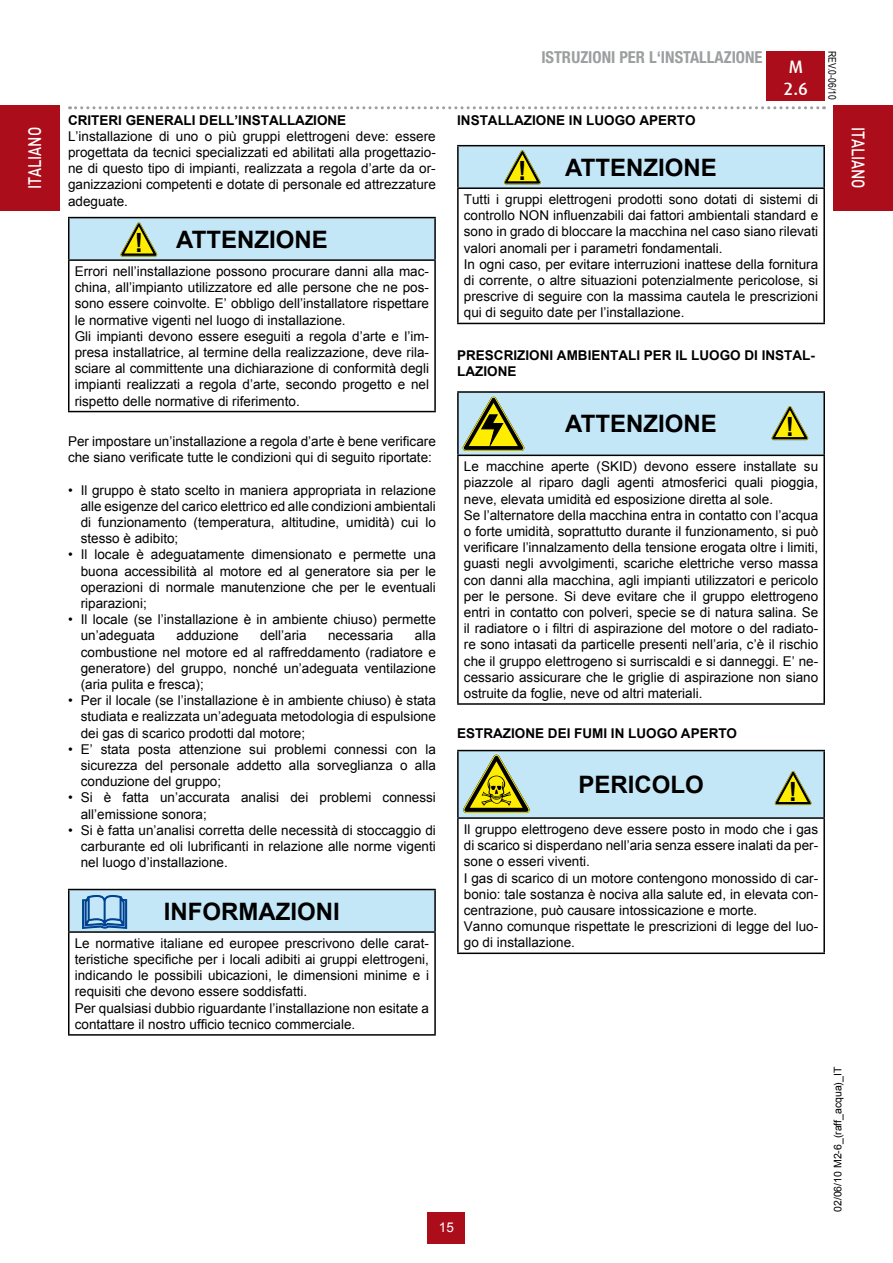
<style>
.page{position:relative;width:893px;height:1263px;background:#fff}
.page>*{position:absolute;margin:0;border:0;box-sizing:border-box;transform-origin:0 0}
.t1{font:700 26.55px "Arial";color:#000;scale:.95 1}
.t2{font:700 24px "Arial";color:#000}
.t3{font:500 18px "DIN Pro";color:#fff;scale:.8 1}
.t4{font:500 18px/21.6px "Dax";color:#fff}
.t5{font:700 condensed 16.5px "Helvetica Neue LTW1 G";color:#9c9e9f}
.t6{font:13.5px/16.2px "Arial";color:#000}
.t7{font:700 13.5px/16.2px "Arial";color:#000}
.t8{font:13.5px "Arial";color:#fff}
.t9{font:10.5px "Arial";color:#000}
.t10{font:10.5px "Arial Narrow";color:#000}
</style>
<div class="page">
<div style="left:767px;top:51px;width:58px;height:50px;background:#ac0d1a"></div>
<svg style="left:70px;top:106px;width:754px;height:3px"></svg>
<div style="left:428px;top:1212px;width:37px;height:31px;background:#ac0d1a"></div>
<div style="left:0;top:105px;width:60px;height:106px;background:#ac0d1a"></div>
<div style="left:833px;top:105px;width:60px;height:106px;background:#ac0d1a"></div>
<div style="left:69px;top:218px;width:366px;height:42px;background:#c4e7f8"></div>
<hr style="left:68px;top:217px;width:368px;height:1px;background:#000">
<hr style="left:68px;top:218px;width:1px;height:41px;background:#000">
<hr style="left:434px;top:218px;width:2px;height:41px;background:#000">
<hr style="left:68px;top:259px;width:368px;height:2px;background:#000">
<hr style="left:68px;top:261px;width:1px;height:150px;background:#000">
<hr style="left:434px;top:261px;width:2px;height:150px;background:#000">
<hr style="left:68px;top:411px;width:368px;height:1px;background:#000">
<div style="left:458px;top:146px;width:366px;height:42px;background:#c4e7f8"></div>
<hr style="left:457px;top:145px;width:368px;height:1px;background:#000">
<hr style="left:457px;top:146px;width:2px;height:41px;background:#000">
<hr style="left:823px;top:146px;width:2px;height:41px;background:#000">
<hr style="left:457px;top:187px;width:368px;height:2px;background:#000">
<hr style="left:457px;top:189px;width:2px;height:134px;background:#000">
<hr style="left:823px;top:189px;width:2px;height:134px;background:#000">
<hr style="left:457px;top:323px;width:368px;height:1px;background:#000">
<div style="left:69px;top:889px;width:366px;height:43px;background:#c4e7f8"></div>
<hr style="left:68px;top:889px;width:368px;height:1px;background:#000">
<hr style="left:68px;top:890px;width:1px;height:41px;background:#000">
<hr style="left:434px;top:890px;width:2px;height:41px;background:#000">
<hr style="left:68px;top:931px;width:368px;height:2px;background:#000">
<hr style="left:68px;top:933px;width:1px;height:101px;background:#000">
<hr style="left:434px;top:933px;width:2px;height:101px;background:#000">
<hr style="left:68px;top:1034px;width:368px;height:2px;background:#000">
<svg style="left:82px;top:895px;width:45px;height:34px"></svg>
<svg style="left:120px;top:222px;width:37px;height:34px"></svg>
<svg style="left:504px;top:150px;width:37px;height:34px"></svg>
<div style="left:458px;top:392px;width:366px;height:63px;background:#c4e7f8"></div>
<hr style="left:457px;top:391px;width:368px;height:2px;background:#000">
<hr style="left:457px;top:393px;width:2px;height:62px;background:#000">
<hr style="left:823px;top:393px;width:2px;height:62px;background:#000">
<hr style="left:457px;top:455px;width:368px;height:1px;background:#000">
<hr style="left:457px;top:456px;width:2px;height:247px;background:#000">
<hr style="left:823px;top:456px;width:2px;height:247px;background:#000">
<hr style="left:457px;top:703px;width:368px;height:2px;background:#000">
<svg style="left:463px;top:396px;width:61px;height:55px"></svg>
<svg style="left:771px;top:406px;width:37px;height:34px"></svg>
<div style="left:458px;top:750px;width:366px;height:68px;background:#c4e7f8"></div>
<hr style="left:457px;top:750px;width:368px;height:1px;background:#000">
<hr style="left:457px;top:751px;width:2px;height:66px;background:#000">
<hr style="left:823px;top:751px;width:2px;height:66px;background:#000">
<hr style="left:457px;top:817px;width:368px;height:2px;background:#000">
<hr style="left:457px;top:819px;width:2px;height:133px;background:#000">
<hr style="left:823px;top:819px;width:2px;height:133px;background:#000">
<hr style="left:457px;top:952px;width:368px;height:2px;background:#000">
<svg style="left:463px;top:754px;width:67px;height:59px"></svg>
<svg style="left:775px;top:771px;width:37px;height:34px"></svg>
<h3 class="t3" style="left:22px;top:189px;width:79px;rotate:-90deg">ITALIANO</h3>
<p class="t7" style="left:68px;top:112px;width:280px">CRITERI GENERALI DELL’INSTALLAZIONE</p>
<p class="t6" style="left:68px;top:128px;width:369px;text-align:justify">L’installazione di uno o più gruppi elettrogeni deve: essere progettata da tecnici specializzati ed abilitati alla progettazio&shy;ne di questo tipo di impianti, realizzata a regola d’arte da or&shy;ganizzazioni competenti e dotate di personale ed attrezzature adeguate.</p>
<h2 class="t2" style="left:176px;top:223px;width:153px">ATTENZIONE</h2>
<p class="t6" style="left:75px;top:263px;width:356px">Errori nell’installazione possono procurare danni alla mac&shy;china, all’impianto utilizzatore ed alle persone che ne pos&shy;sono essere coinvolte. E’ obbligo dell’installatore rispettare le normative vigenti nel luogo di installazione.<br>Gli impianti devono essere eseguiti a regola d’arte e l’im&shy;presa installatrice, al termine della realizzazione, deve rila&shy;sciare al committente una dichiarazione di conformità degli impianti realizzati a regola d’arte, secondo progetto e nel rispetto delle normative di riferimento.</p>
<h1 class="t1" style="left:135px;top:225px;width:10px">!</h1>
<p class="t6" style="left:68px;top:433px;width:369px">Per impostare un’installazione a regola d’arte è bene verificare che siano verificate tutte le condizioni qui di seguito riportate:</p>
<p class="t6" style="left:81px;top:482px;width:357px;text-align:justify;text-indent:-13px">• Il gruppo è stato scelto in maniera appropriata in relazione alle esigenze del carico elettrico ed alle condizioni ambientali di funzionamento (temperatura, altitudine, umidità) cui lo stesso è adibito;</p>
<p class="t6" style="left:81px;top:547px;width:357px;text-align:justify;text-indent:-13px">• Il locale è adeguatamente dimensionato e permette una buona accessibilità al motore ed al generatore sia per le operazioni di normale manutenzione che per le eventuali riparazioni;</p>
<p class="t6" style="left:81px;top:611px;width:357px;text-indent:-13px">• Il locale (se l’installazione è in ambiente chiuso) permette un’adeguata</p>
<p class="t6" style="left:177px;top:628px;width:64px">adduzione</p>
<p class="t6" style="left:260px;top:628px;width:48px">dell’aria</p>
<p class="t6" style="left:328px;top:628px;width:67px">necessaria</p>
<p class="t6" style="left:81px;top:628px;width:357px;text-align:justify;text-indent:334px">alla combustione nel motore ed al raffreddamento (radiatore e generatore) del gruppo, nonché un’adeguata ventilazione (aria pulita e fresca);</p>
<p class="t6" style="left:81px;top:692px;width:357px;text-align:justify;text-indent:-13px">• Per il locale (se l’installazione è in ambiente chiuso) è stata studiata e realizzata un’adeguata metodologia di espulsione dei gas di scarico prodotti dal motore;</p>
<p class="t6" style="left:81px;top:741px;width:357px;text-align:justify;text-indent:-13px">• E’ stata posta attenzione sui problemi connessi con la sicurezza del personale addetto alla sorveglianza o alla conduzione del gruppo;</p>
<p class="t6" style="left:81px;top:790px;width:357px;text-indent:-13px">• Si è fatta un’accurata analisi dei problemi connessi all’emissione sonora;</p>
<p class="t6" style="left:81px;top:822px;width:357px;text-align:justify;text-indent:-13px">• Si è fatta un’analisi corretta delle necessità di stoccaggio di carburante ed oli lubrificanti in relazione alle norme vigenti nel luogo d’installazione.</p>
<h2 class="t2" style="left:164px;top:895px;width:177px">INFORMAZIONI</h2>
<p class="t6" style="left:75px;top:935px;width:356px">Le normative italiane ed europee prescrivono delle carat&shy;teristiche specifiche per i locali adibiti ai gruppi elettrogeni, indicando le possibili ubicazioni, le dimensioni minime e i requisiti che devono essere soddisfatti.<br>Per qualsiasi dubbio riguardante l’installazione non esitate a contattare il nostro ufficio tecnico commerciale.</p>
<p class="t5" style="left:541px;top:47px;width:223px">ISTRUZIONI PER L‘INSTALLAZIONE</p>
<p class="t7" style="left:457px;top:112px;width:240px">INSTALLAZIONE IN LUOGO APERTO</p>
<h3 class="t4" style="left:784px;top:56px;width:26px">M<br>2.6</h3>
<p class="t10" style="left:840px;top:51px;width:50px;rotate:90deg">REV.0-06/10</p>
<h2 class="t2" style="left:565px;top:151px;width:153px">ATTENZIONE</h2>
<p class="t6" style="left:464px;top:191px;width:356px">Tutti i gruppi elettrogeni prodotti sono dotati di sistemi di controllo NON influenzabili dai fattori ambientali standard e sono in grado di bloccare la macchina nel caso siano rilevati valori anomali per i parametri fondamentali.<br>In ogni caso, per evitare interruzioni inattese della fornitura di corrente, o altre situazioni potenzialmente pericolose, si prescrive di seguire con la massima cautela le prescrizioni qui di seguito date per l’installazione.</p>
<h1 class="t1" style="left:518px;top:153px;width:10px">!</h1>
<p class="t7" style="left:457px;top:347px;width:359px">PRESCRIZIONI AMBIENTALI PER IL LUOGO DI INSTAL-<br>LAZIONE</p>
<h2 class="t2" style="left:565px;top:408px;width:153px">ATTENZIONE</h2>
<p class="t6" style="left:464px;top:458px;width:356px">Le macchine aperte (SKID) devono essere installate su piazzole al riparo dagli agenti atmosferici quali pioggia, neve, elevata umidità ed esposizione diretta al sole.<br>Se l’alternatore della macchina entra in contatto con l’acqua o forte umidità, soprattutto durante il funzionamento, si può verificare l’innalzamento della tensione erogata oltre i limiti, guasti negli avvolgimenti, scariche elettriche verso massa con danni alla macchina, agli impianti utilizzatori e pericolo per le persone. Si deve evitare che il gruppo elettrogeno entri in contatto con polveri, specie se di natura salina. Se il radiatore o i filtri di aspirazione del motore o del radiato&shy;re sono intasati da particelle presenti nell’aria, c’è il rischio che il gruppo elettrogeno si surriscaldi e si danneggi. E’ ne&shy;cessario assicurare che le griglie di aspirazione non siano ostruite da foglie, neve od altri materiali.</p>
<h1 class="t1" style="left:786px;top:409px;width:10px">!</h1>
<p class="t7" style="left:457px;top:725px;width:281px">ESTRAZIONE DEI FUMI IN LUOGO APERTO</p>
<h2 class="t2" style="left:578px;top:769px;width:127px">PERICOLO</h2>
<p class="t6" style="left:464px;top:821px;width:356px">Il gruppo elettrogeno deve essere posto in modo che i gas di scarico si disperdano nell’aria senza essere inalati da per&shy;sone o esseri viventi.<br>I gas di scarico di un motore contengono monossido di car&shy;bonio: tale sostanza è nociva alla salute ed, in elevata con&shy;centrazione, può causare intossicazione e morte.<br>Vanno comunque rispettate le prescrizioni di legge del luo&shy;go di installazione.</p>
<h1 class="t1" style="left:789px;top:774px;width:10px">!</h1>
<h3 class="t3" style="left:871px;top:127px;width:79px;rotate:90deg">ITALIANO</h3>
<p class="t8" style="left:439px;top:1219px;width:17px">15</p>
<p class="t9" style="left:831px;top:1212px;width:147px;rotate:-90deg">02/06/10 M2-6_(raff_acqua)_IT</p>
</div>
